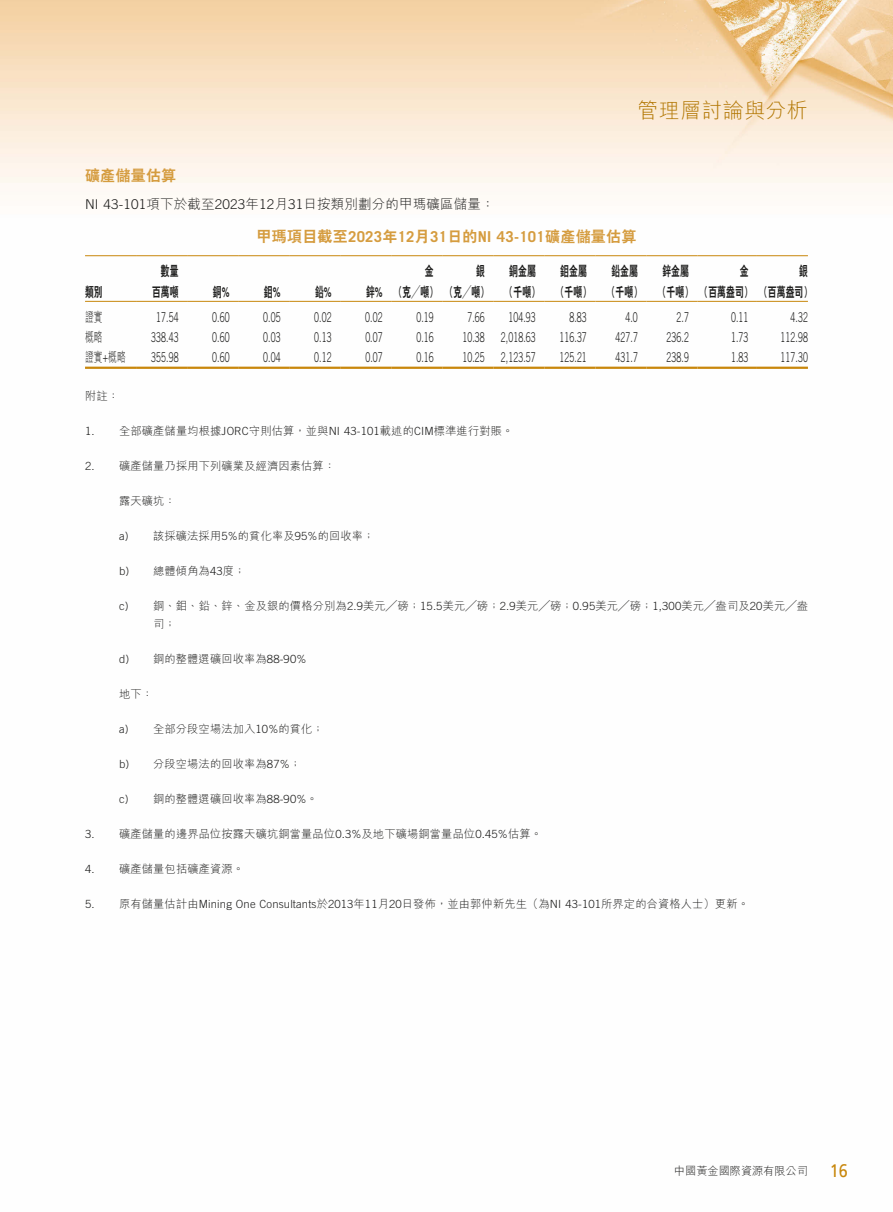
<style>
.page{position:relative;width:893px;height:1212px;background:#fff}
.page>*{position:absolute;margin:0;border:0;box-sizing:border-box;transform-origin:0 0}
.t1{font:300 21px "M Hei HK";letter-spacing:.015em;color:#b17500}
.t2{font:18px "Frutiger LT Pro";color:#c8870c;scale:.9 1}
.t3{font:800 15px "C Hei 2 HK";letter-spacing:.015em;color:#d59c3f}
.t4{font:300 13.5px "Trade Gothic LT Std";letter-spacing:.01em;color:#1c1c1b;scale:.65 1}
.t5{font:800 13.5px/20.2px "C Hei 2 HK";letter-spacing:.01em;color:#1c1c1b;scale:.65 1}
.t6{font:300 13.5px "M Hei HK";letter-spacing:.01em;color:#1c1c1b}
.t7{font:300 13.5px "M Hei HK";letter-spacing:.01em;color:#1c1c1b;scale:.65 1}
.t8{font:300 11.25px "M Hei HK";letter-spacing:.01em;color:#1c1c1b}
.t9{font:300 11.25px "Trade Gothic LT Std";color:#1c1c1b}
.t10{font:300 11.25px "M Hei HK";letter-spacing:-.01em;color:#1c1c1b}
.s1{font-family:"Trade Gothic LT Std"}
.s2{font-family:"Trade Gothic LT Std";font-weight:700}
</style>
<div class="page">
<img style="left:0;top:0;width:893px;height:367px">
<hr style="left:85px;top:255px;width:51px;height:1px;background:#c8870c">
<hr style="left:136px;top:255px;width:51px;height:1px;background:#c8870c">
<hr style="left:187px;top:255px;width:51px;height:1px;background:#c8870c">
<hr style="left:238px;top:255px;width:51px;height:1px;background:#c8870c">
<hr style="left:289px;top:255px;width:51px;height:1px;background:#c8870c">
<hr style="left:340px;top:255px;width:51px;height:1px;background:#c8870c">
<hr style="left:391px;top:255px;width:51px;height:1px;background:#c8870c">
<hr style="left:442px;top:255px;width:51px;height:1px;background:#c8870c">
<hr style="left:493px;top:255px;width:51px;height:1px;background:#c8870c">
<hr style="left:544px;top:255px;width:51px;height:1px;background:#c8870c">
<hr style="left:595px;top:255px;width:51px;height:1px;background:#c8870c">
<hr style="left:646px;top:255px;width:51px;height:1px;background:#c8870c">
<hr style="left:697px;top:255px;width:60px;height:1px;background:#c8870c">
<hr style="left:757px;top:255px;width:51px;height:1px;background:#c8870c">
<hr style="left:85px;top:301px;width:51px;height:1px;background:#c8870c">
<hr style="left:136px;top:301px;width:51px;height:1px;background:#c8870c">
<hr style="left:187px;top:301px;width:51px;height:1px;background:#c8870c">
<hr style="left:238px;top:301px;width:51px;height:1px;background:#c8870c">
<hr style="left:289px;top:301px;width:51px;height:1px;background:#c8870c">
<hr style="left:340px;top:301px;width:51px;height:1px;background:#c8870c">
<hr style="left:391px;top:301px;width:51px;height:1px;background:#c8870c">
<hr style="left:442px;top:301px;width:51px;height:1px;background:#c8870c">
<hr style="left:493px;top:301px;width:51px;height:1px;background:#c8870c">
<hr style="left:544px;top:301px;width:51px;height:1px;background:#c8870c">
<hr style="left:595px;top:301px;width:51px;height:1px;background:#c8870c">
<hr style="left:646px;top:301px;width:51px;height:1px;background:#c8870c">
<hr style="left:697px;top:301px;width:60px;height:1px;background:#c8870c">
<hr style="left:757px;top:301px;width:51px;height:1px;background:#c8870c">
<hr style="left:85px;top:367px;width:51px;height:2px;background:#c8870c">
<hr style="left:136px;top:367px;width:51px;height:2px;background:#c8870c">
<hr style="left:187px;top:367px;width:51px;height:2px;background:#c8870c">
<hr style="left:238px;top:367px;width:51px;height:2px;background:#c8870c">
<hr style="left:289px;top:367px;width:51px;height:2px;background:#c8870c">
<hr style="left:340px;top:367px;width:51px;height:2px;background:#c8870c">
<hr style="left:391px;top:367px;width:51px;height:2px;background:#c8870c">
<hr style="left:442px;top:367px;width:51px;height:2px;background:#c8870c">
<hr style="left:493px;top:367px;width:51px;height:2px;background:#c8870c">
<hr style="left:544px;top:367px;width:51px;height:2px;background:#c8870c">
<hr style="left:595px;top:367px;width:51px;height:2px;background:#c8870c">
<hr style="left:646px;top:367px;width:51px;height:2px;background:#c8870c">
<hr style="left:697px;top:367px;width:60px;height:2px;background:#c8870c">
<hr style="left:757px;top:367px;width:51px;height:2px;background:#c8870c">
<h1 class="t1" style="left:637px;top:95px;width:172px">管理層討論與分析</h1>
<h3 class="t3" style="left:85px;top:165px;width:93px">礦產儲量估算</h3>
<p class="t6" style="left:85px;top:195px;width:411px"><span class="s1">NI 43-101</span>項下於截至<span class="s1">2023</span>年<span class="s1">12</span>月<span class="s1">31</span>日按類別劃分的甲瑪礦區儲量：</p>
<h3 class="t3" style="left:257px;top:227px;width:381px">甲瑪項目截至<span class="s2">2023</span>年<span class="s2">12</span>月<span class="s2">31</span>日的<span class="s2">NI 43-101</span>礦產儲量估算</h3>
<p class="t5" style="left:85px;top:282px;width:29px">類別</p>
<p class="t7" style="left:85px;top:308px;width:29px">證實</p>
<p class="t5" style="left:161px;top:261px;width:29px">數量</p>
<p class="t5" style="left:152px;top:282px;width:42px">百萬噸</p>
<p class="t4" style="left:156px;top:309px;width:36px">17.54</p>
<p class="t5" style="left:213px;top:282px;width:27px">銅<span class="s2">%</span></p>
<p class="t4" style="left:212px;top:309px;width:28px">0.60</p>
<p class="t5" style="left:264px;top:282px;width:27px">鉬<span class="s2">%</span></p>
<p class="t4" style="left:263px;top:309px;width:28px">0.05</p>
<p class="t5" style="left:315px;top:282px;width:27px">鉛<span class="s2">%</span></p>
<p class="t4" style="left:314px;top:309px;width:28px">0.02</p>
<p class="t5" style="left:366px;top:282px;width:27px">鋅<span class="s2">%</span></p>
<p class="t4" style="left:365px;top:309px;width:28px">0.02</p>
<p class="t5" style="left:394px;top:261px;width:70px;text-indent:31px">金（克╱噸(</p>
<p class="t5" style="left:445px;top:261px;width:70px;text-indent:31px">銀（克╱噸(</p>
<p class="t5" style="left:505px;top:261px;width:56px;text-align:center">銅金屬（千噸(</p>
<p class="t5" style="left:556px;top:261px;width:56px;text-align:center">鉬金屬（千噸(</p>
<p class="t5" style="left:607px;top:261px;width:56px;text-align:center">鉛金屬（千噸(</p>
<p class="t5" style="left:658px;top:261px;width:56px;text-align:center">鋅金屬（千噸(</p>
<p class="t5" style="left:699px;top:261px;width:83px;text-indent:40px">金（百萬盎司(</p>
<p class="t5" style="left:759px;top:261px;width:83px;text-indent:40px">銀（百萬盎司(</p>
<p class="t4" style="left:790px;top:309px;width:28px">4.32</p>
<p class="t4" style="left:416px;top:309px;width:28px">0.19</p>
<p class="t4" style="left:467px;top:309px;width:28px">7.66</p>
<p class="t4" style="left:508px;top:309px;width:44px">104.93</p>
<p class="t4" style="left:569px;top:309px;width:28px">8.83</p>
<p class="t4" style="left:625px;top:309px;width:21px">4.0</p>
<p class="t4" style="left:676px;top:309px;width:21px">2.7</p>
<p class="t4" style="left:731px;top:309px;width:28px">0.11</p>
<p class="t7" style="left:85px;top:328px;width:29px">概略</p>
<p class="t4" style="left:151px;top:329px;width:44px">338.43</p>
<p class="t4" style="left:212px;top:329px;width:28px">0.60</p>
<p class="t4" style="left:263px;top:329px;width:28px">0.03</p>
<p class="t4" style="left:314px;top:329px;width:28px">0.13</p>
<p class="t4" style="left:365px;top:329px;width:28px">0.07</p>
<p class="t4" style="left:416px;top:329px;width:28px">0.16</p>
<p class="t4" style="left:462px;top:329px;width:36px">10.38</p>
<p class="t4" style="left:501px;top:329px;width:55px">2,018.63</p>
<p class="t4" style="left:559px;top:329px;width:44px">116.37</p>
<p class="t4" style="left:615px;top:329px;width:36px">427.7</p>
<p class="t4" style="left:666px;top:329px;width:36px">236.2</p>
<p class="t4" style="left:731px;top:329px;width:28px">1.73</p>
<p class="t4" style="left:781px;top:329px;width:44px">112.98</p>
<p class="t7" style="left:85px;top:348px;width:64px">證實<span class="s1">+</span>概略</p>
<p class="t8" style="left:85px;top:388px;width:36px">附註：</p>
<p class="t8" style="left:119px;top:423px;width:396px">全部礦產儲量均根據<span class="s1">JORC</span>守則估算，並與<span class="s1">NI 43-101</span>載述的<span class="s1">CIM</span>標準進行對賬。</p>
<p class="t4" style="left:151px;top:350px;width:44px">355.98</p>
<p class="t4" style="left:212px;top:350px;width:28px">0.60</p>
<p class="t4" style="left:263px;top:350px;width:28px">0.04</p>
<p class="t4" style="left:314px;top:350px;width:28px">0.12</p>
<p class="t4" style="left:365px;top:350px;width:28px">0.07</p>
<p class="t4" style="left:416px;top:350px;width:28px">0.16</p>
<p class="t4" style="left:462px;top:350px;width:36px">10.25</p>
<p class="t4" style="left:501px;top:350px;width:55px">2,123.57</p>
<p class="t9" style="left:85px;top:424px;width:11px">1.</p>
<p class="t9" style="left:85px;top:459px;width:11px">2.</p>
<p class="t8" style="left:119px;top:458px;width:218px">礦產儲量乃採用下列礦業及經濟因素估算：</p>
<p class="t8" style="left:119px;top:493px;width:58px">露天礦坑：</p>
<p class="t8" style="left:153px;top:528px;width:223px">該採礦法採用<span class="s1">5%</span>的貧化率及<span class="s1">95%</span>的回收率;</p>
<p class="t9" style="left:119px;top:529px;width:11px">a)</p>
<p class="t9" style="left:119px;top:564px;width:12px">b)</p>
<p class="t8" style="left:153px;top:563px;width:94px">總體傾角為<span class="s1">43</span>度;</p>
<p class="t4" style="left:559px;top:350px;width:44px">125.21</p>
<p class="t4" style="left:615px;top:350px;width:36px">431.7</p>
<p class="t4" style="left:666px;top:350px;width:36px">238.9</p>
<p class="t4" style="left:731px;top:350px;width:28px">1.83</p>
<p class="t4" style="left:781px;top:350px;width:44px">117.30</p>
<p class="t9" style="left:119px;top:599px;width:11px">c)</p>
<p class="t8" style="left:153px;top:598px;width:657px">銅、鉬、鉛、鋅、金及銀的價格分別為<span class="s1">2.9</span>美元╱磅；<span class="s1">15.5</span>美元╱磅；<span class="s1">2.9</span>美元╱磅；<span class="s1">0.95</span>美元╱磅；<span class="s1">1,300</span>美元╱盎司及<span class="s1">20</span>美元╱盎</p>
<p class="t8" style="left:153px;top:616px;width:24px">司;</p>
<p class="t8" style="left:153px;top:651px;width:155px">銅的整體選礦回收率為<span class="s1">88-90%</span></p>
<p class="t9" style="left:119px;top:652px;width:12px">d)</p>
<p class="t8" style="left:119px;top:686px;width:36px">地下：</p>
<p class="t9" style="left:85px;top:827px;width:11px">3.</p>
<p class="t9" style="left:85px;top:862px;width:11px">4.</p>
<p class="t9" style="left:85px;top:897px;width:11px">5.</p>
<p class="t9" style="left:119px;top:722px;width:11px">a)</p>
<p class="t9" style="left:119px;top:757px;width:12px">b)</p>
<p class="t8" style="left:153px;top:721px;width:172px">全部分段空場法加入<span class="s1">10%</span>的貧化;</p>
<p class="t8" style="left:153px;top:756px;width:150px">分段空場法的回收率為<span class="s1">87%</span>;</p>
<p class="t8" style="left:153px;top:791px;width:166px">銅的整體選礦回收率為<span class="s1">88-90%</span>。</p>
<p class="t9" style="left:119px;top:792px;width:11px">c)</p>
<p class="t8" style="left:119px;top:826px;width:424px">礦產儲量的邊界品位按露天礦坑銅當量品位<span class="s1">0.3%</span>及地下礦場銅當量品位<span class="s1">0.45%</span>估算。</p>
<p class="t8" style="left:119px;top:861px;width:127px">礦產儲量包括礦產資源。</p>
<p class="t8" style="left:119px;top:896px;width:631px">原有儲量估計由<span class="s1">Mining One Consultants</span>於<span class="s1">2013</span>年<span class="s1">11</span>月<span class="s1">20</span>日發佈，並由郭仲新先生（為<span class="s1">NI 43-101</span>所界定的合資格人士）更新。</p>
<p class="t10" style="left:674px;top:1162px;width:135px">中國黃金國際資源有限公司</p>
<h2 class="t2" style="left:830px;top:1160px;width:21px">16</h2>
</div>
